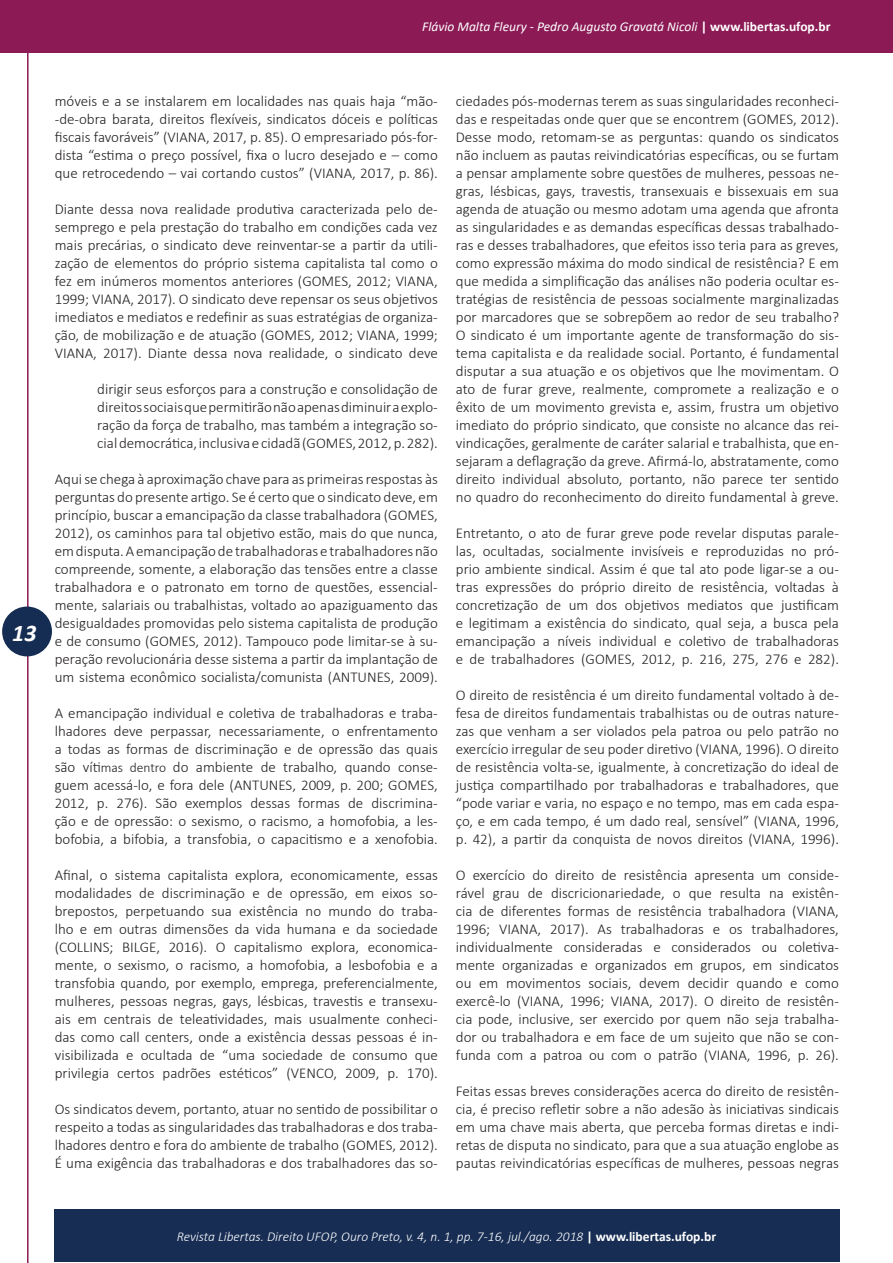
<style>
.page{position:relative;width:893px;height:1263px;background:#fff}
.page>*{position:absolute;margin:0;border:0;box-sizing:border-box;transform-origin:0 0}
.t1{font:italic 700 24px "Calibri";color:#fff}
.t2{font:300 15px/18px "Calibri";color:#231f20;text-align:justify}
.t3{font:italic 300 13.5px "Calibri";color:#fff}
.t4{font:italic 13.5px "Calibri";color:#fff}
.s1{font-weight:700;font-style:normal}
.s2{font-size:13.5px}
</style>
<div class="page">
<hr style="left:27px;top:0;width:2px;height:1263px;background:#8b1a56">
<div style="left:2px;top:606px;width:50px;height:50px;background:#152d52;border-radius:50%"></div>
<div style="left:54px;top:1210px;width:786px;height:52px;background:#172d54"></div>
<div style="left:0;top:0;width:893px;height:52px;background:#8b1a55"></div>
<p class="t4" style="left:422px;top:17px;width:410px">Flávio Malta Fleury - Pedro Augusto Gravatá Nicoli <span class="s1">| www.libertas.ufop.br</span></p>
<h1 class="t1" style="left:12px;top:615px;width:26px">13</h1>
<p class="t2" style="left:55px;top:91px;width:385px">móveis e a se instalarem em localidades nas quais haja “mão--de-obra barata, direitos flexíveis, sindicatos dóceis e políticas fiscais favoráveis” (VIANA, 2017, p. 85). O empresariado pós-for&shy;dista “estima o preço possível, fixa o lucro desejado e – como que retrocedendo – vai cortando custos” (VIANA, 2017, p. 86).</p>
<p class="t2" style="left:55px;top:199px;width:385px">Diante dessa nova realidade produtiva caracterizada pelo de&shy;semprego e pela prestação do trabalho em condições cada vez mais precárias, o sindicato deve reinventar-se a partir da utili&shy;zação de elementos do próprio sistema capitalista tal como o fez em inúmeros momentos anteriores (GOMES, 2012; VIANA, 1999; VIANA, 2017). O sindicato deve repensar os seus objetivos imediatos e mediatos e redefinir as suas estratégias de organiza&shy;ção, de mobilização e de atuação (GOMES, 2012; VIANA, 1999; VIANA, 2017). Diante dessa nova realidade, o sindicato deve</p>
<p class="t2" style="left:97px;top:379px;width:342px">dirigir seus esforços para a construção e consolidação de direitos sociais que permitirão não apenas diminuir a explo&shy;ração da força de trabalho, mas também a integração so&shy;cial democrática, inclusiva e cidadã (GOMES, 2012, p. 282).</p>
<p class="t2" style="left:55px;top:469px;width:385px">Aqui se chega à aproximação chave para as primeiras respostas às perguntas do presente artigo. Se é certo que o sindicato deve, em princípio, buscar a emancipação da classe trabalhadora (GOMES, 2012), os caminhos para tal objetivo estão, mais do que nunca, em disputa. A emancipação de trabalhadoras e trabalhadores não compreende, somente, a elaboração das tensões entre a classe trabalhadora e o patronato em torno de questões, essencial&shy;mente, salariais ou trabalhistas, voltado ao apaziguamento das desigualdades promovidas pelo sistema capitalista de produção e de consumo (GOMES, 2012). Tampouco pode limitar-se à su&shy;peração revolucionária desse sistema a partir da implantação de um sistema econômico socialista/comunista (ANTUNES, 2009).</p>
<p class="t2" style="left:55px;top:703px;width:385px">A emancipação individual e coletiva de trabalhadoras e traba&shy;lhadores deve perpassar, necessariamente, o enfrentamento a todas as formas de discriminação e de opressão das quais são víti<span class="s2">mas dentro</span> do ambiente de trabalho, quando conse&shy;guem acessá-lo, e fora dele (ANTUNES, 2009, p. 200; GOMES, 2012, p. 276). São exemplos dessas formas de discrimina&shy;ção e de opressão: o sexismo, o racismo, a homofobia, a les&shy;bofobia, a bifobia, a transfobia, o capacitismo e a xenofobia.</p>
<p class="t2" style="left:55px;top:865px;width:385px">Afinal, o sistema capitalista explora, economicamente, essas modalidades de discriminação e de opressão, em eixos so&shy;brepostos, perpetuando sua existência no mundo do traba&shy;lho e em outras dimensões da vida humana e da sociedade (COLLINS; BILGE, 2016). O capitalismo explora, economica&shy;mente, o sexismo, o racismo, a homofobia, a lesbofobia e a transfobia quando, por exemplo, emprega, preferencialmente, mulheres, pessoas negras, gays, lésbicas, travestis e transexu&shy;ais em centrais de teleatividades, mais usualmente conheci&shy;das como call centers, onde a existência dessas pessoas é in&shy;visibilizada e ocultada de “uma sociedade de consumo que privilegia certos padrões estéticos” (VENCO, 2009, p. 170).</p>
<p class="t2" style="left:55px;top:1099px;width:385px">Os sindicatos devem, portanto, atuar no sentido de possibilitar o respeito a todas as singularidades das trabalhadoras e dos traba&shy;lhadores dentro e fora do ambiente de trabalho (GOMES, 2012).<br>É uma exigência das trabalhadoras e dos trabalhadores das so-</p>
<p class="t2" style="left:456px;top:91px;width:385px">ciedades pós-modernas terem as suas singularidades reconheci&shy;das e respeitadas onde quer que se encontrem (GOMES, 2012).</p>
<p class="t2" style="left:456px;top:127px;width:385px">Desse modo, retomam-se as perguntas: quando os sindicatos não incluem as pautas reivindicatórias específicas, ou se furtam a pensar amplamente sobre questões de mulheres, pessoas ne&shy;gras, lésbicas, gays, travestis, transexuais e bissexuais em sua agenda de atuação ou mesmo adotam uma agenda que afronta as singularidades e as demandas específicas dessas trabalhado&shy;ras e desses trabalhadores, que efeitos isso teria para as greves, como expressão máxima do modo sindical de resistência? E em que medida a simplificação das análises não poderia ocultar es&shy;tratégias de resistência de pessoas socialmente marginalizadas por marcadores que se sobrepõem ao redor de seu trabalho?</p>
<p class="t2" style="left:456px;top:325px;width:385px">O sindicato é um importante agente de transformação do sis&shy;tema capitalista e da realidade social. Portanto, é fundamental disputar a sua atuação e os objetivos que lhe movimentam. O ato de furar greve, realmente, compromete a realização e o êxito de um movimento grevista e, assim, frustra um objetivo imediato do próprio sindicato, que consiste no alcance das rei&shy;vindicações, geralmente de caráter salarial e trabalhista, que en&shy;sejaram a deflagração da greve. Afirmá-lo, abstratamente, como direito individual absoluto, portanto, não parece ter sentido no quadro do reconhecimento do direito fundamental à greve.</p>
<p class="t2" style="left:456px;top:523px;width:385px">Entretanto, o ato de furar greve pode revelar disputas parale&shy;las, ocultadas, socialmente invisíveis e reproduzidas no pró&shy;prio ambiente sindical. Assim é que tal ato pode ligar-se a ou&shy;tras expressões do próprio direito de resistência, voltadas à concretização de um dos objetivos mediatos que justificam e legitimam a existência do sindicato, qual seja, a busca pela emancipação a níveis individual e coletivo de trabalhadoras e de trabalhadores (GOMES, 2012, p. 216, 275, 276 e 282).</p>
<p class="t2" style="left:456px;top:685px;width:385px">O direito de resistência é um direito fundamental voltado à de&shy;fesa de direitos fundamentais trabalhistas ou de outras nature&shy;zas que venham a ser violados pela patroa ou pelo patrão no exercício irregular de seu poder diretivo (VIANA, 1996). O direito de resistência volta-se, igualmente, à concretização do ideal de justiça compartilhado por trabalhadoras e trabalhadores, que “pode variar e varia, no espaço e no tempo, mas em cada espa&shy;ço, e em cada tempo, é um dado real, sensível” (VIANA, 1996, p. 42), a partir da conquista de novos direitos (VIANA, 1996).</p>
<p class="t2" style="left:456px;top:865px;width:385px">O exercício do direito de resistência apresenta um conside&shy;rável grau de discricionariedade, o que resulta na existên&shy;cia de diferentes formas de resistência trabalhadora (VIANA, 1996; VIANA, 2017). As trabalhadoras e os trabalhadores, individualmente consideradas e considerados ou coletiva&shy;mente organizadas e organizados em grupos, em sindicatos ou em movimentos sociais, devem decidir quando e como exercê-lo (VIANA, 1996; VIANA, 2017). O direito de resistên&shy;cia pode, inclusive, ser exercido por quem não seja trabalha&shy;dor ou trabalhadora e em face de um sujeito que não se con&shy;funda com a patroa ou com o patrão (VIANA, 1996, p. 26).</p>
<p class="t2" style="left:456px;top:1081px;width:385px">Feitas essas breves considerações acerca do direito de resistên&shy;cia, é preciso refletir sobre a não adesão às iniciativas sindicais em uma chave mais aberta, que perceba formas diretas e indi&shy;retas de disputa no sindicato, para que a sua atuação englobe as pautas reivindicatórias específicas de mulheres, pessoas negras</p>
<p class="t3" style="left:177px;top:1228px;width:541px">Revista Libertas. Direito UFOP, Ouro Preto, v. 4, n. 1, pp. 7-16, jul./ago. 2018 <span class="s1">| www.libertas.ufop.br</span></p>
</div>
